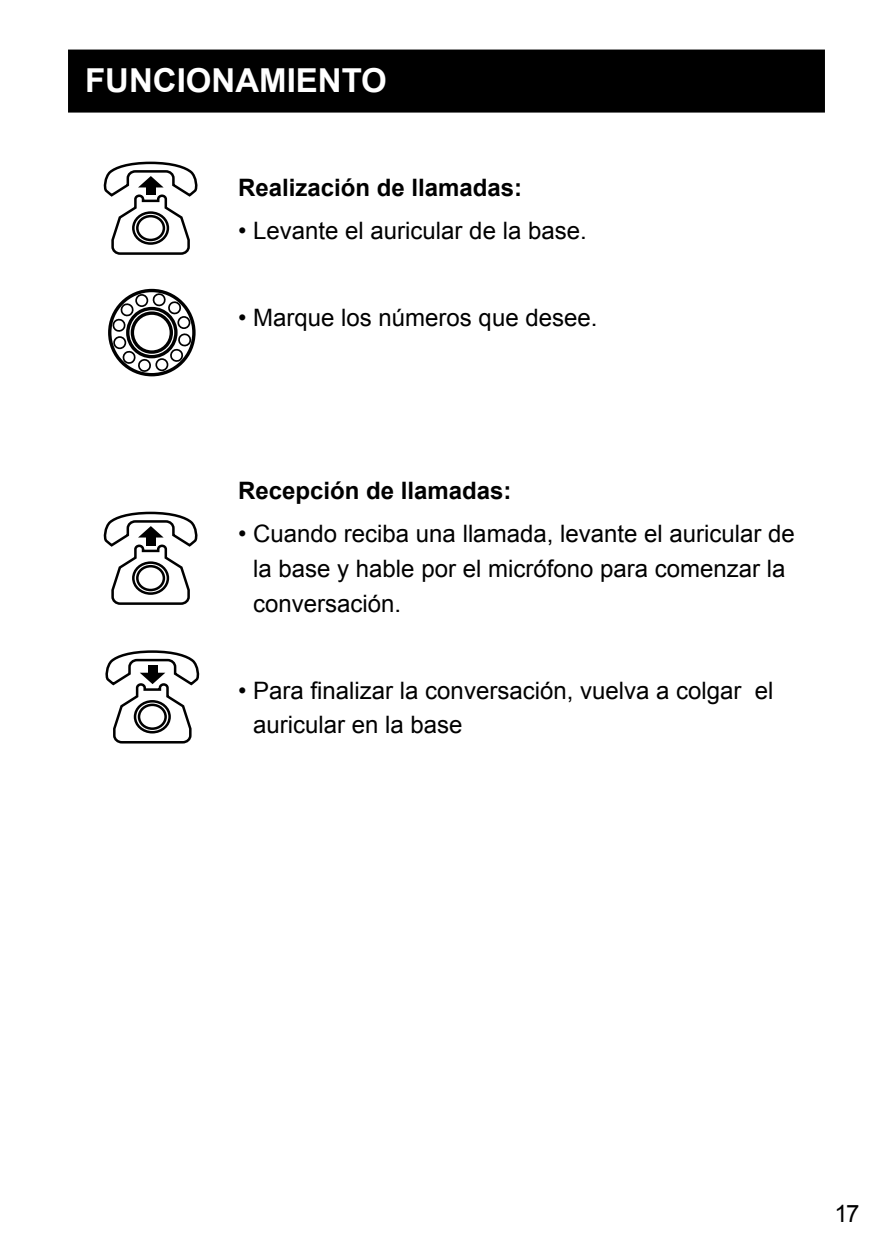
<style>
.page{position:relative;width:893px;height:1259px;background:#fff}
.page>*{position:absolute;margin:0;border:0;box-sizing:border-box;transform-origin:0 0}
.t1{font:700 33px "Arial";color:#fff}
.t2{font:24px/34.8px "Arial";color:#000}
.t3{font:700 24px "Arial";color:#000}
</style>
<div class="page">
<div style="left:68px;top:50px;width:757px;height:63px;background:#000"></div>
<svg style="left:108px;top:288px;width:88px;height:89px"></svg>
<svg style="left:103px;top:161px;width:95px;height:94px"></svg>
<svg style="left:103px;top:511px;width:95px;height:94px"></svg>
<svg style="left:105px;top:650px;width:95px;height:94px"></svg>
<h1 class="t1" style="left:85px;top:68px;width:303px">FUNCIONAMIENTO</h1>
<p class="t3" style="left:238px;top:178px;width:286px">Realización de llamadas:</p>
<p class="t2" style="left:238px;top:215px;width:350px">• Levante el auricular de la base.</p>
<p class="t2" style="left:238px;top:300px;width:361px">• Marque los números que desee.</p>
<p class="t3" style="left:238px;top:481px;width:275px">Recepción de llamadas:</p>
<p class="t2" style="left:253px;top:518px;width:543px;text-indent:-15px">• Cuando reciba una llamada, levante el auricular de la base y hable por el micrófono para comenzar la conversación.</p>
<p class="t2" style="left:253px;top:673px;width:522px;text-indent:-15px">• Para finalizar la conversación, vuelva a colgar el auricular en la base</p>
<p class="t2" style="left:834px;top:1198px;width:26px">17</p>
</div>
